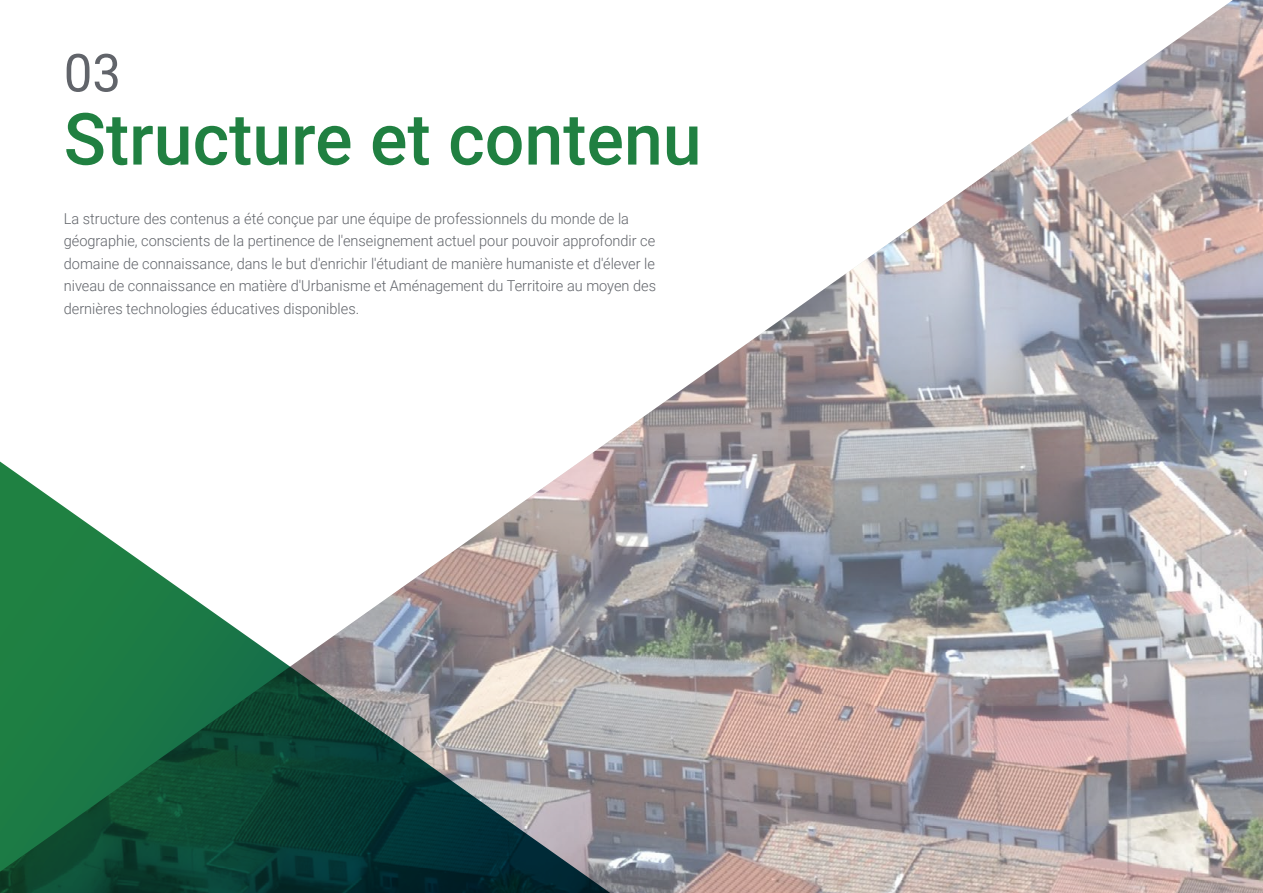
<style>
.page{position:relative;width:1263px;height:893px;background:#fff}
.page>*{position:absolute;margin:0;border:0;box-sizing:border-box;transform-origin:0 0}
.t1{font:500 72px "Roboto";color:#208041}
.t2{font:52.5px "Roboto";color:#61646a}
.t3{font:300 15px/22.5px "Roboto";color:#61646a}
</style>
<div class="page">
<img style="left:602px;top:0;width:661px;height:893px">
<svg style="left:0;top:446px;width:640px;height:447px"></svg>
<h2 class="t2" style="left:64px;top:36px;width:59px">03</h2>
<h1 class="t1" style="left:64px;top:89px;width:639px">Structure et contenu</h1>
<p class="t3" style="left:64px;top:207px;width:594px">La structure des contenus a été conçue par une équipe de professionnels du monde de la géographie, conscients de la pertinence de l'enseignement actuel pour pouvoir approfondir ce domaine de connaissance, dans le but d'enrichir l'étudiant de manière humaniste et d'élever le niveau de connaissance en matière d'Urbanisme et Aménagement du Territoire au moyen des dernières technologies éducatives disponibles.</p>
</div>
